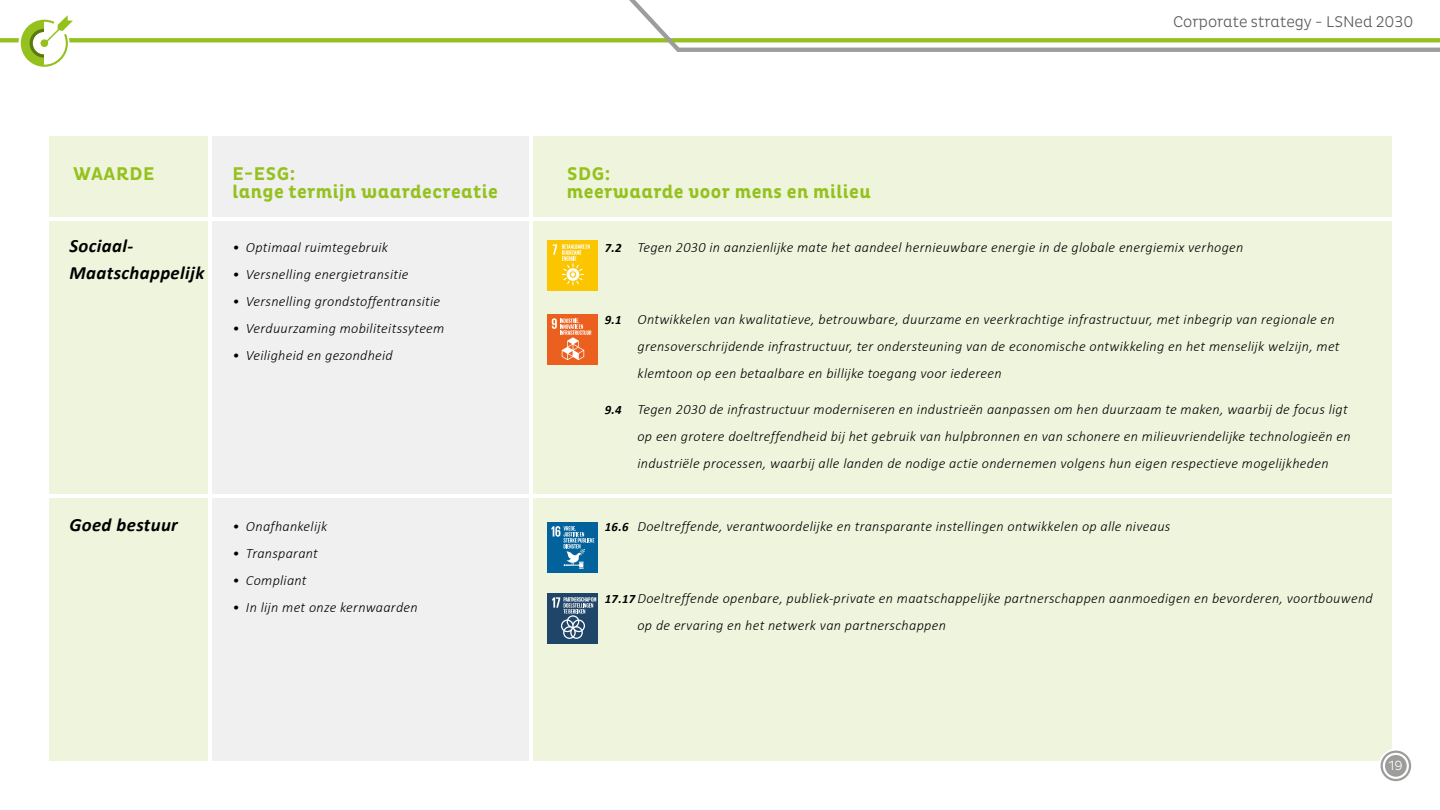
<style>
.page{position:relative;width:1440px;height:810px;background:#fff}
.page>*{position:absolute;margin:0;border:0;box-sizing:border-box;transform-origin:0 0}
.t1{font:700 18.75px/18px "Pluto Cond";letter-spacing:.02em;color:#95c11f}
.t2{font:italic 700 18.75px/27px "Calibri";letter-spacing:.02em;color:#000}
.t3{font:300 15.75px "Pluto Cond";color:#575756}
.t4{font:italic 300 14.25px/27px "Calibri";letter-spacing:.02em;color:#000}
.t5{font:300 13.5px "Pluto Cond";color:#fff}
.t6{font:italic 700 12.75px "Calibri";color:#000}
</style>
<div class="page">
<div style="left:210px;top:136px;width:321px;height:625px;background:#f0f0f0"></div>
<div style="left:531px;top:136px;width:860px;height:625px;background:#eff5dd"></div>
<div style="left:49px;top:136px;width:161px;height:625px;background:#eff5dd"></div>
<hr style="left:209px;top:123px;width:3px;height:687px;background:#fff">
<hr style="left:529px;top:123px;width:4px;height:687px;background:#fff">
<hr style="left:44px;top:217px;width:1364px;height:4px;background:#fff">
<hr style="left:44px;top:494px;width:1364px;height:3px;background:#fff">
<div style="left:548px;top:240px;width:50px;height:51px;background:#fbc600"></div>
<svg style="left:553px;top:244px;width:37px;height:42px"></svg>
<svg style="left:1379px;top:749px;width:34px;height:34px"></svg>
<div style="left:1385px;top:755px;width:22px;height:22px;background:#9d9d9c;border-radius:50%"></div>
<div style="left:1381px;top:751px;width:30px;height:30px;border:2px solid #9d9d9c;border-radius:50%"></div>
<div style="left:548px;top:314px;width:50px;height:51px;background:#eb601f"></div>
<svg style="left:552px;top:318px;width:39px;height:42px"></svg>
<div style="left:548px;top:522px;width:50px;height:51px;background:#02629b"></div>
<svg style="left:551px;top:526px;width:43px;height:43px"></svg>
<div style="left:548px;top:593px;width:50px;height:51px;background:#1f4568"></div>
<svg style="left:552px;top:597px;width:44px;height:42px"></svg>
<svg style="left:0;top:0;width:1440px;height:67px"></svg>
<p class="t3" style="left:1173px;top:16px;width:242px">Corporate strategy - LSNed 2030</p>
<h1 class="t1" style="left:73px;top:166px;width:83px">WAARDE</h1>
<h1 class="t1" style="left:233px;top:165px;width:267px">E-ESG:<br>lange termijn waardecreatie</h1>
<h1 class="t1" style="left:567px;top:165px;width:305px">SDG:<br>meerwaarde voor mens en milieu</h1>
<h1 class="t2" style="left:69px;top:233px;width:136px">Sociaal-<br>Maatschappelijk</h1>
<p class="t4" style="left:232px;top:235px;width:157px">• Optimaal ruimtegebruik</p>
<p class="t4" style="left:232px;top:262px;width:178px">• Versnelling energietransitie</p>
<p class="t4" style="left:232px;top:289px;width:209px">• Versnelling grondstoffentransitie</p>
<p class="t4" style="left:232px;top:316px;width:213px">• Verduurzaming mobiliteitssyteem</p>
<p class="t4" style="left:232px;top:343px;width:162px">• Veiligheid en gezondheid</p>
<p class="t4" style="left:637px;top:235px;width:607px">Tegen 2030 in aanzienlijke mate het aandeel hernieuwbare energie in de globale energiemix verhogen</p>
<p class="t6" style="left:605px;top:243px;width:18px">7.2</p>
<p class="t4" style="left:637px;top:307px;width:704px">Ontwikkelen van kwalitatieve, betrouwbare, duurzame en veerkrachtige infrastructuur, met inbegrip van regionale en grensoverschrijdende infrastructuur, ter ondersteuning van de economische ontwikkeling en het menselijk welzijn, met klemtoon op een betaalbare en billijke toegang voor iedereen</p>
<p class="t4" style="left:637px;top:397px;width:715px">Tegen 2030 de infrastructuur moderniseren en industrieën aanpassen om hen duurzaam te maken, waarbij de focus ligt op een grotere doeltreffendheid bij het gebruik van hulpbronnen en van schonere en milieuvriendelijke technologieën en industriële processen, waarbij alle landen de nodige actie ondernemen volgens hun eigen respectieve mogelijkheden</p>
<p class="t6" style="left:605px;top:315px;width:18px">9.1</p>
<p class="t6" style="left:605px;top:405px;width:18px">9.4</p>
<h1 class="t2" style="left:69px;top:512px;width:110px">Goed bestuur</h1>
<p class="t4" style="left:232px;top:514px;width:96px">• Onafhankelijk</p>
<p class="t4" style="left:232px;top:541px;width:87px">• Transparant</p>
<p class="t4" style="left:232px;top:568px;width:76px">• Compliant</p>
<p class="t4" style="left:232px;top:595px;width:187px">• In lijn met onze kernwaarden</p>
<p class="t6" style="left:605px;top:522px;width:25px">16.6</p>
<p class="t4" style="left:637px;top:514px;width:534px">Doeltreffende, verantwoordelijke en transparante instellingen ontwikkelen op alle niveaus</p>
<p class="t4" style="left:637px;top:586px;width:737px">Doeltreffende openbare, publiek-private en maatschappelijke partnerschappen aanmoedigen en bevorderen, voortbouwend op de ervaring en het netwerk van partnerschappen</p>
<p class="t6" style="left:605px;top:594px;width:32px">17.17</p>
<p class="t5" style="left:1389px;top:760px;width:15px">19</p>
</div>
